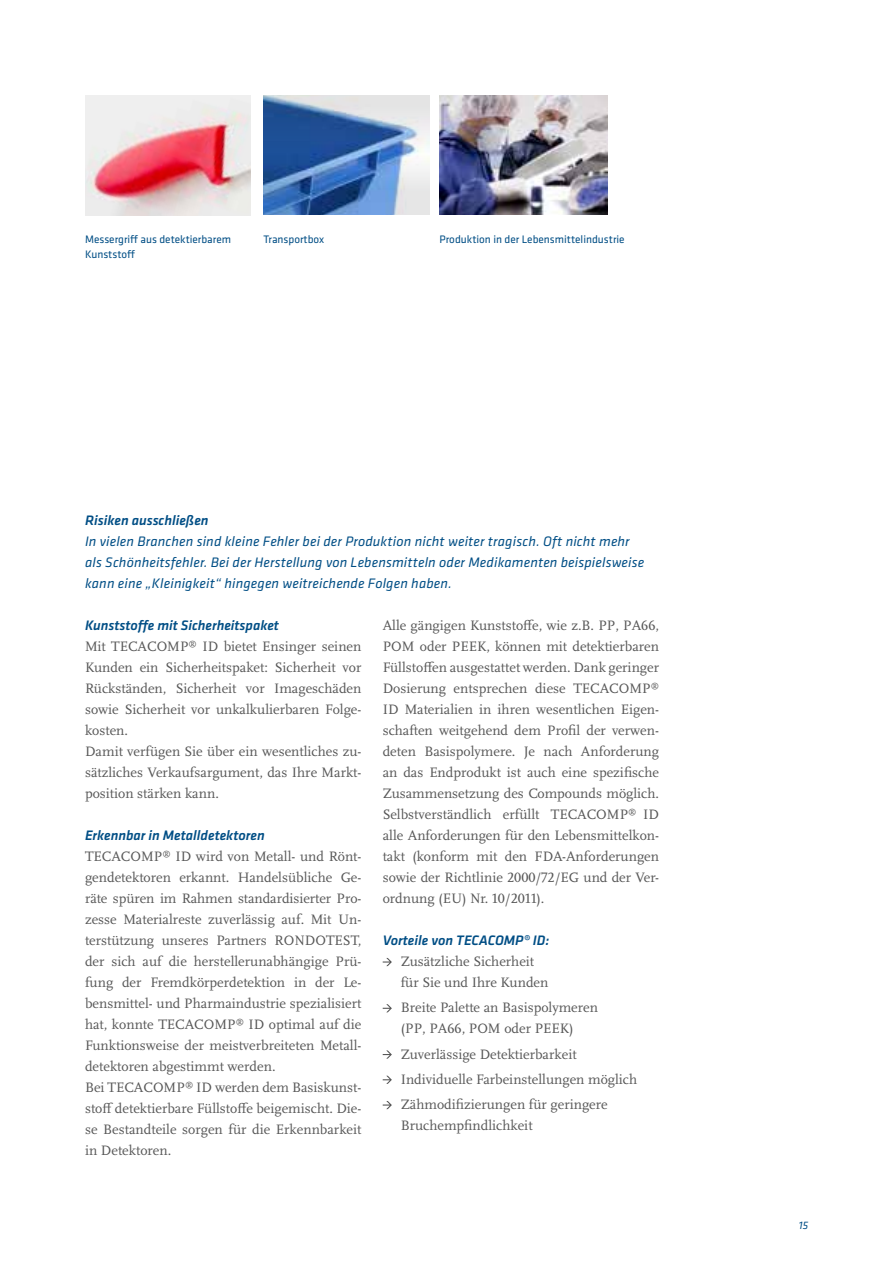
<style>
.page{position:relative;width:893px;height:1263px;background:#fff}
.page>*{position:absolute;margin:0;border:0;box-sizing:border-box;transform-origin:0 0}
.t1{font:14.25px/21px "Scala Pro";color:#565656}
.t2{font:italic 14.25px/21px "Klavika";letter-spacing:.01em;color:#004e85}
.t3{font:italic 500 14.25px "Klavika";color:#004e85}
.t4{font:11.25px/15px "Klavika";color:#004e85}
.t5{font:italic 11.25px "Klavika";color:#004e85}
</style>
<div class="page">
<img style="left:85px;top:95px;width:166px;height:121px">
<img style="left:440px;top:96px;width:167px;height:119px">
<img style="left:264px;top:95px;width:165px;height:119px">
<svg style="left:383px;top:958px;width:9px;height:8px"></svg>
<svg style="left:383px;top:1004px;width:9px;height:8px"></svg>
<svg style="left:383px;top:1050px;width:9px;height:9px"></svg>
<svg style="left:383px;top:1076px;width:9px;height:8px"></svg>
<svg style="left:383px;top:1101px;width:9px;height:8px"></svg>
<p class="t4" style="left:85px;top:231px;width:147px">Messergriff aus detektierbarem<br>Kunststoff</p>
<p class="t4" style="left:264px;top:231px;width:62px">Transportbox</p>
<p class="t4" style="left:440px;top:231px;width:187px">Produktion in der Lebensmittelindustrie</p>
<p class="t3" style="left:85px;top:511px;width:125px">Risiken ausschließen</p>
<p class="t2" style="left:85px;top:531px;width:561px">In vielen Branchen sind kleine Fehler bei der Produktion nicht weiter tragisch. Oft nicht mehr als Schönheitsfehler. Bei der Herstellung von Lebensmitteln oder Medikamenten beispielsweise kann eine „Kleinigkeit“ hingegen weitreichende Folgen haben.</p>
<p class="t3" style="left:85px;top:616px;width:195px">Kunststoffe mit Sicherheitspaket</p>
<p class="t1" style="left:85px;top:636px;width:278px">Mit TECACOMP<sup>®</sup> ID bietet Ensinger seinen Kunden ein Sicherheitspaket: Sicherheit vor Rückständen, Sicherheit vor Imageschäden sowie Sicherheit vor unkalkulierbaren Folge&shy;kosten.<br>Damit verfügen Sie über ein wesentliches zu&shy;sätzliches Verkaufsargument, das Ihre Markt&shy;position stärken kann.</p>
<p class="t3" style="left:85px;top:826px;width:181px">Erkennbar in Metalldetektoren</p>
<p class="t1" style="left:85px;top:846px;width:278px">TECACOMP<sup>®</sup> ID wird von Metall- und Rönt&shy;gendetektoren erkannt. Handelsübliche Ge&shy;räte spüren im Rahmen standardisierter Pro&shy;zesse Materialreste zuverlässig auf. Mit Un&shy;terstützung unseres Partners RONDOTEST, der sich auf die herstellerunabhängige Prü&shy;fung der Fremdkörperdetektion in der Le&shy;bensmittel- und Pharmaindustrie spezialisiert hat, konnte TECACOMP<sup>®</sup> ID optimal auf die Funktionsweise der meistverbreiteten Metall&shy;detektoren abgestimmt werden.<br>Bei TECACOMP<sup>®</sup> ID werden dem Basiskunst&shy;stoff detektierbare Füllstoffe beigemischt. Die&shy;se Bestandteile sorgen für die Erkennbarkeit in Detektoren.</p>
<p class="t1" style="left:383px;top:615px;width:278px;text-align:justify">Alle gängigen Kunststoffe, wie z.B. PP, PA66, POM oder PEEK, können mit detektierbaren Füllstoffen ausgestattet werden. Dank geringer Dosierung entsprechen diese TECACOMP<sup>® </sup>ID Materialien in ihren wesentlichen Eigen&shy;schaften weitgehend dem Profil der verwen&shy;deten Basispolymere. Je nach Anforderung an das Endprodukt ist auch eine spezifische Zusammensetzung des Compounds möglich.<br>Selbstverständlich erfüllt TECACOMP<sup>®</sup> ID alle Anforderungen für den Lebensmittelkon&shy;takt (konform mit den FDA-Anforderungen sowie der Richtlinie 2000/72/EG und der Ver&shy;ordnung (EU) Nr. 10/2011).</p>
<p class="t3" style="left:383px;top:931px;width:168px">Vorteile von TECACOMP® ID:</p>
<p class="t1" style="left:401px;top:951px;width:149px">Zusätzliche Sicherheit für Sie und Ihre Kunden</p>
<p class="t1" style="left:401px;top:997px;width:199px">Breite Palette an Basispolymeren (PP, PA66, POM oder PEEK)</p>
<p class="t1" style="left:401px;top:1041px;width:238px;line-height:25.2px">Zuverlässige Detektierbarkeit<br>Individuelle Farbeinstellungen möglich<br>Zähmodifizierungen für geringere</p>
<p class="t1" style="left:401px;top:1115px;width:133px">Bruchempfindlichkeit</p>
<p class="t5" style="left:799px;top:1218px;width:11px">15</p>
</div>
